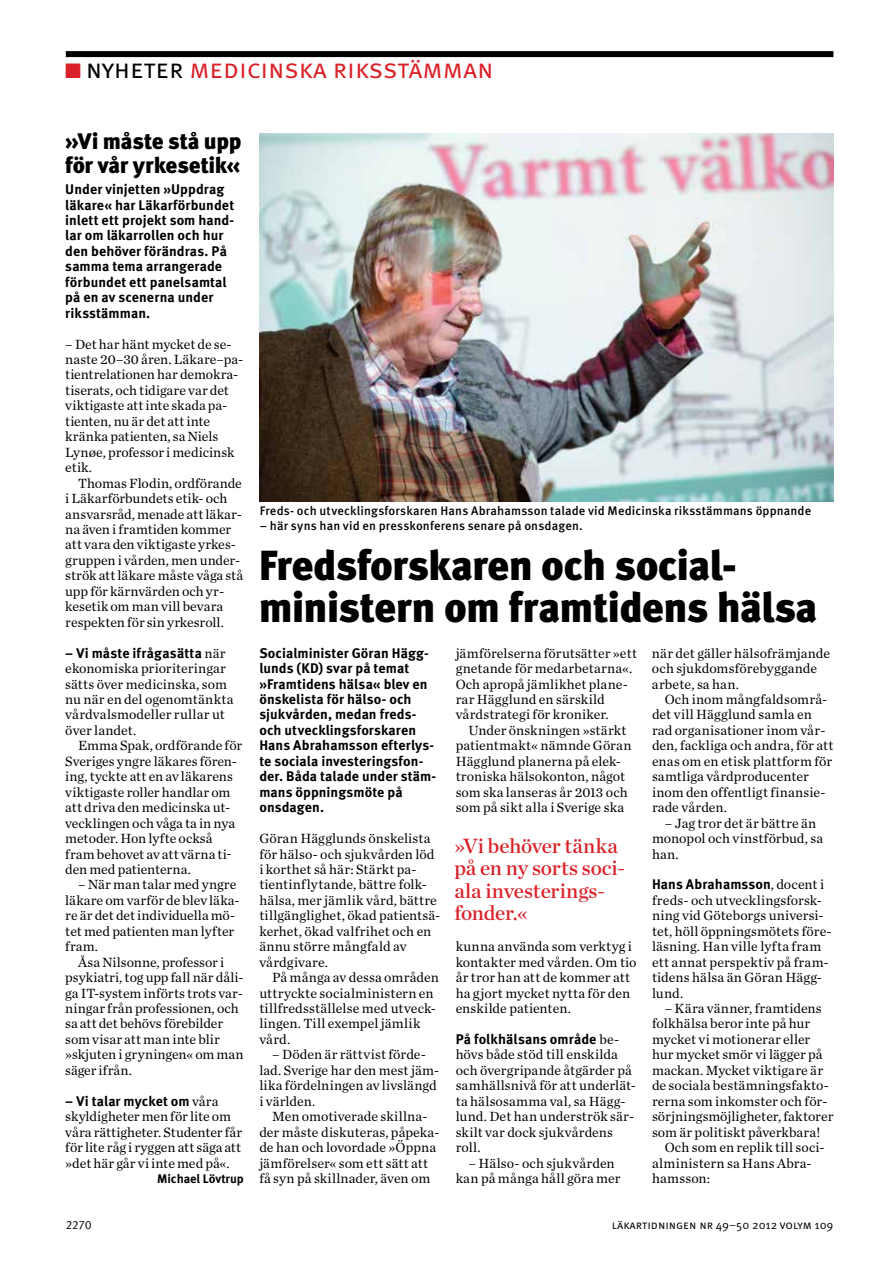
<style>
.page{position:relative;width:893px;height:1263px;background:#fff}
.page>*{position:absolute;margin:0;border:0;box-sizing:border-box;transform-origin:0 0}
.t1{font:900 42px/42px "Meta OT";letter-spacing:-.025em;color:#000}
.t2{font:27px "Meta OT Norm";letter-spacing:-.005em;color:#da2128}
.t3{font:900 22.5px/24px "Meta OT";letter-spacing:-.015em;color:#000}
.t4{font:21px/22.5px "Chronicle Deck Semi";letter-spacing:-.005em;color:#da2128}
.t5{font:13.95px/15.5px "Chronicle Text G1";letter-spacing:.005em;color:#000}
.t6{font:700 13.95px/15.5px "Meta OT";letter-spacing:.005em;color:#000}
.t7{font:500 12.45px "Meta OT";letter-spacing:.01em;color:#000}
.t8{font:700 12.45px "Meta OT";color:#000}
.t9{font:12px "Meta OT Norm";color:#000}
.s1{font-size:21px}
.s2{color:#000}
.s3{font-family:"Chronicle Text G1";font-weight:400}
</style>
<div class="page">
<div style="left:66px;top:51px;width:767px;height:6px;background:#000"></div>
<img style="left:259px;top:133px;width:574px;height:368px">
<h2 class="t2" style="left:65px;top:53px;width:430px">■<span class="s1">■</span> <span class="s2">nyheter</span> medicinska riksstämman</h2>
<h3 class="t3" style="left:65px;top:130px;width:178px">»Vi måste stå upp för vår yrkesetik«</h3>
<p class="t6" style="left:65px;top:182px;width:170px">Under vinjetten »Uppdrag läkare« har Läkarförbundet inlett ett projekt som hand&shy;lar om läkarrollen och hur den behöver förändras. På samma tema arrangerade förbundet ett panelsamtal på en av scenerna under riksstämman.</p>
<p class="t5" style="left:65px;top:335px;width:179px">– Det har hänt mycket de se&shy;naste 20–30 åren. Läkare–pa&shy;tientrelationen har demokra&shy;tiserats, och tidigare var det viktigaste att inte skada pa&shy;tienten, nu är det att inte kränka patienten, sa Niels<br>Lynøe, professor i medicinsk etik.</p>
<p class="t5" style="left:65px;top:474px;width:179px;text-indent:13px">Thomas Flodin, ordförande i Läkarförbundets etik- och ansvarsråd, menade att läkar&shy;na även i framtiden kommer att vara den viktigaste yrkes&shy;gruppen i vården, men under&shy;strök att läkare måste våga stå upp för kärnvärden och yr&shy;kesetik om man vill bevara respekten för sin yrkesroll.</p>
<p class="t6" style="left:65px;top:645px;width:162px">– Vi måste ifrågasätta <span class="s3">när</span></p>
<p class="t5" style="left:65px;top:660px;width:170px">ekonomiska prioriteringar sätts över medicinska, som nu när en del ogenomtänkta vårdvalsmodeller rullar ut över landet.</p>
<p class="t5" style="left:65px;top:737px;width:178px;text-indent:13px">Emma Spak, ordförande för<br>Sveriges yngre läkares fören&shy;ing, tyckte att en av läkarens viktigaste roller handlar om att driva den medicinska ut&shy;vecklingen och våga ta in nya metoder. Hon lyfte också fram behovet av att värna ti&shy;den med patienterna.</p>
<p class="t5" style="left:65px;top:876px;width:176px;text-indent:13px">– När man talar med yngre läkare om varför de blev läka&shy;re är det det individuella mö&shy;tet med patienten man lyfter fram.</p>
<p class="t5" style="left:65px;top:953px;width:180px;text-indent:13px">Åsa Nilsonne, professor i psykiatri, tog upp fall när dåli&shy;ga IT-system införts trots var&shy;ningar från professionen, och sa att det behövs förebilder som visar att man inte blir »skjuten i gryningen« om man säger ifrån.</p>
<p class="t6" style="left:65px;top:1093px;width:155px">– Vi talar mycket om <span class="s3">våra</span></p>
<p class="t5" style="left:65px;top:1108px;width:178px">skyldigheter men för lite om våra rättigheter. Studenter får för lite råg i ryggen att säga att »det här går vi inte med på«.</p>
<p class="t8" style="left:157px;top:1171px;width:88px">Michael Lövtrup</p>
<p class="t7" style="left:260px;top:503px;width:553px">Freds- och utvecklingsforskaren Hans Abrahamsson talade vid Medicinska riksstämmans öppnande</p>
<p class="t7" style="left:260px;top:517px;width:324px">– här syns han vid en presskonferens senare på onsdagen.</p>
<h1 class="t1" style="left:259px;top:546px;width:560px">Fredsforskaren och social&shy;ministern om framtidens hälsa</h1>
<p class="t6" style="left:259px;top:645px;width:178px">Socialminister Göran Hägg&shy;lunds (KD) svar på temat »Framtidens hälsa« blev en önskelista för hälso- och sjukvården, medan freds&shy;och utvecklingsforskaren<br>Hans Abrahamsson efterlys&shy;te sociala investeringsfon&shy;der. Båda talade under stäm&shy;mans öppningsmöte på onsdagen.</p>
<p class="t5" style="left:259px;top:830px;width:183px">Göran Hägglunds önskelista för hälso- och sjukvården löd i korthet så här: Stärkt pa&shy;tientinflytande, bättre folk&shy;hälsa, mer jämlik vård, bättre tillgänglighet, ökad patientsä&shy;kerhet, ökad valfrihet och en ännu större mångfald av vårdgivare.</p>
<p class="t5" style="left:259px;top:969px;width:181px;text-indent:13px">På många av dessa områden uttryckte socialministern en tillfredsställelse med utveck&shy;lingen. Till exempel jämlik vård.</p>
<p class="t5" style="left:259px;top:1046px;width:181px;text-indent:13px">– Döden är rättvist förde&shy;lad. Sverige har den mest jäm&shy;lika fördelningen av livslängd i världen.</p>
<p class="t5" style="left:259px;top:1108px;width:182px;text-indent:13px">Men omotiverade skillna&shy;der måste diskuteras, påpeka&shy;de han och lovordade »Öppna jämförelser« som ett sätt att få syn på skillnader, även om</p>
<p class="t5" style="left:456px;top:644px;width:183px">jämförelserna förutsätter »ett gnetande för medarbetarna«.<br>Och apropå jämlikhet plane&shy;rar Hägglund en särskild vårdstrategi för kroniker.</p>
<p class="t5" style="left:456px;top:722px;width:177px;text-indent:13px">Under önskningen »stärkt patientmakt« nämnde Göran<br>Hägglund planerna på elek&shy;troniska hälsokonton, något som ska lanseras år 2013 och som på sikt alla i Sverige ska</p>
<h3 class="t4" style="left:454px;top:833px;width:172px">»Vi behöver tänka på en ny sorts soci&shy;ala investerings&shy;fonder.«</h3>
<p class="t5" style="left:456px;top:938px;width:182px">kunna använda som verktyg i kontakter med vården. Om tio år tror han att de kommer att ha gjort mycket nytta för den enskilde patienten.</p>
<p class="t6" style="left:456px;top:1031px;width:165px">På folkhälsans område <span class="s3">be-</span></p>
<p class="t5" style="left:456px;top:1046px;width:182px">hövs både stöd till enskilda och övergripande åtgärder på samhällsnivå för att underlät&shy;ta hälsosamma val, sa Hägg&shy;lund. Det han underströk sär&shy;skilt var dock sjukvårdens roll.</p>
<p class="t5" style="left:456px;top:1154px;width:166px;text-align:center">– Hälso- och sjukvården kan på många håll göra mer</p>
<p class="t5" style="left:652px;top:644px;width:180px">när det gäller hälsofrämjande och sjukdomsförebyggande arbete, sa han.</p>
<p class="t5" style="left:652px;top:691px;width:183px;text-indent:13px">Och inom mångfaldsområ&shy;det vill Hägglund samla en rad organisationer inom vår&shy;den, fackliga och andra, för att enas om en etisk plattform för samtliga vårdproducenter inom den offentligt finansie&shy;rade vården.</p>
<p class="t5" style="left:652px;top:814px;width:173px;text-indent:13px">– Jag tror det är bättre än monopol och vinstförbud, sa han.</p>
<p class="t6" style="left:652px;top:877px;width:174px">Hans Abrahamsson<span class="s3">, docent i</span></p>
<p class="t5" style="left:652px;top:892px;width:181px">freds- och utvecklingsforsk&shy;ning vid Göteborgs universi&shy;tet, höll öppningsmötets före&shy;läsning. Han ville lyfta fram ett annat perspektiv på fram&shy;tidens hälsa än Göran Hägg&shy;lund.</p>
<p class="t5" style="left:665px;top:1000px;width:158px">– Kära vänner, framtidens</p>
<p class="t5" style="left:652px;top:1015px;width:160px">folkhälsa beror inte på hur</p>
<p class="t5" style="left:652px;top:1031px;width:160px">mycket vi motionerar eller</p>
<p class="t5" style="left:652px;top:1046px;width:172px">hur mycket smör vi lägger på</p>
<p class="t5" style="left:652px;top:1062px;width:173px">mackan. Mycket viktigare är</p>
<p class="t5" style="left:652px;top:1077px;width:178px">de sociala bestämningsfakto-</p>
<p class="t5" style="left:652px;top:1092px;width:177px">rerna som inkomster och för-</p>
<p class="t5" style="left:652px;top:1108px;width:183px">sörjningsmöjligheter, faktorer</p>
<p class="t5" style="left:652px;top:1123px;width:170px">som är politiskt påverkbara!</p>
<p class="t5" style="left:665px;top:1139px;width:161px">Och som en replik till soci-</p>
<p class="t5" style="left:652px;top:1154px;width:161px">alministern sa Hans Abra-</p>
<p class="t5" style="left:652px;top:1170px;width:60px">hamsson:</p>
<p class="t9" style="left:66px;top:1218px;width:27px">2270</p>
<p class="t9" style="left:612px;top:1217px;width:223px">läkartidningen nr 49–50 2012 volym 109</p>
</div>
